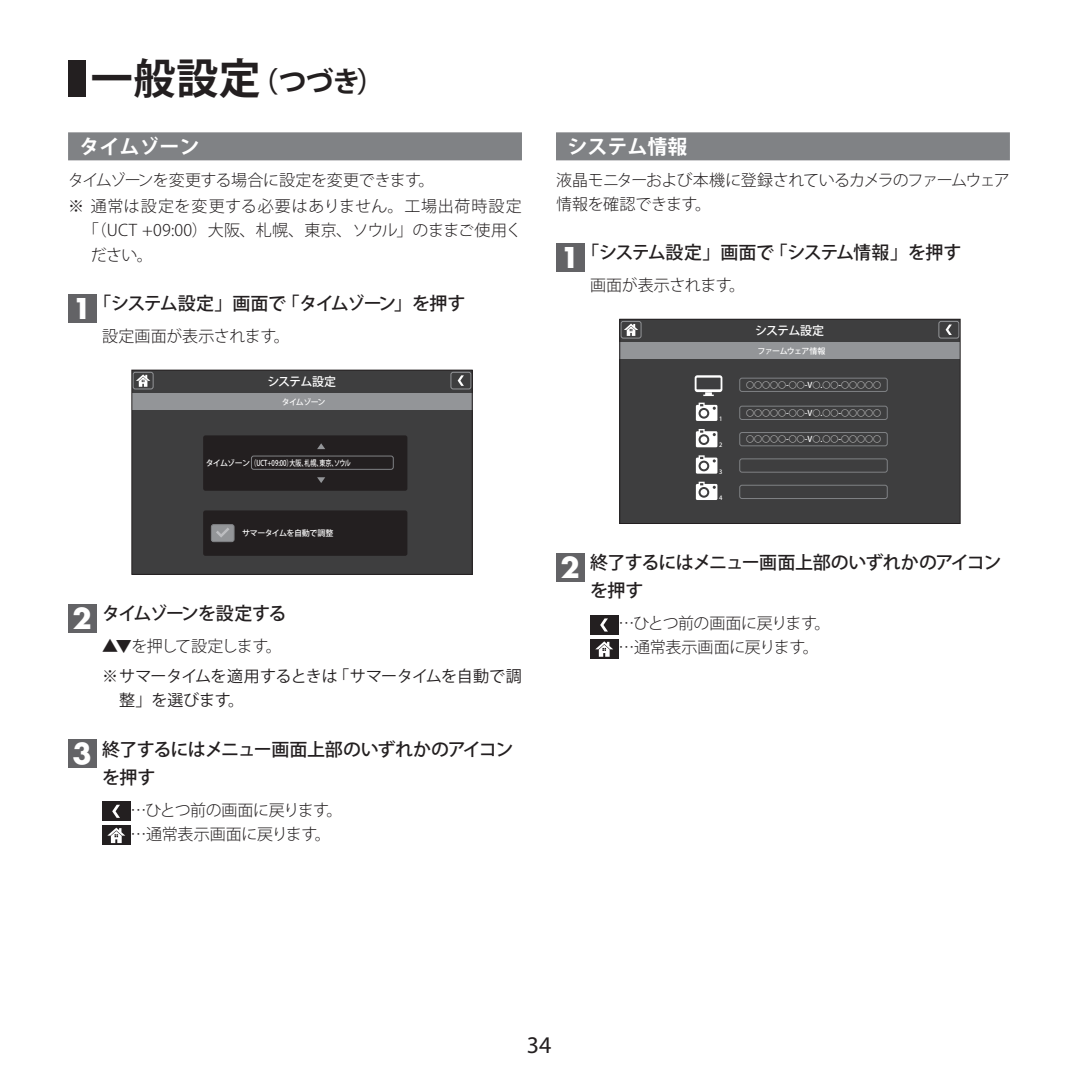
<style>
.page{position:relative;width:1078px;height:1078px;background:#fff}
.page>*{position:absolute;margin:0;border:0;box-sizing:border-box;transform-origin:0 0}
.t1{font:700 28px "Koz Go Std";color:#231f20}
.t2{font:24px "Myriad Pro";color:#231f20}
.t3{font:700 20px "Koz Go Std";color:#fff}
.t4{font:500 18px/28px "Koz Go Std";letter-spacing:-.04em;color:#231f20}
.t5{font:500 18px "Koz Go Std";letter-spacing:-.08em;color:#231f20}
.t6{font:300 16px/24px "Koz Go Std";letter-spacing:-.025em;color:#231f20}
.t7{font:300 16px/26.8px "Koz Go Std";letter-spacing:.015em;color:#231f20}
.t8{font:300 16px/24px "Koz Go Std";letter-spacing:.005em;color:#231f20}
.t9{font:16px/24px "Koz Go Std";letter-spacing:-.02em;color:#231f20}
.t10{font:300 16px "Koz Go Std";letter-spacing:-.06em;color:#231f20}
.t11{font:500 12px "Koz Go Std";letter-spacing:-.06em;color:#fff}
.t12{font:500 8px "Koz Go Std";letter-spacing:-.07em;color:#fff}
.t13{font:500 8px "Koz Go Std";letter-spacing:-.02em;color:#fff}
.t14{font:500 8px "Koz Go Std";letter-spacing:-.05em;color:#fff}
.t15{font:500 5.8px "Koz Go Std";color:#fff}
.s1{font-size:42px}
.s2{font-family:"Futura";font-weight:700;font-size:28px;color:#fff}
</style>
<div class="page">
<div style="left:68px;top:60px;width:17px;height:36px;background:#231f20"></div>
<div style="left:68px;top:132px;width:454px;height:28px;background:#808285"></div>
<div style="left:68px;top:294px;width:28px;height:28px;background:#636366"></div>
<div style="left:68px;top:604px;width:28px;height:28px;background:#636366"></div>
<div style="left:68px;top:739px;width:28px;height:28px;background:#636366"></div>
<div style="left:102px;top:801px;width:28px;height:19px;background:#231f20"></div>
<svg style="left:112px;top:804px;width:8px;height:13px"></svg>
<div style="left:102px;top:825px;width:28px;height:20px;background:#231f20"></div>
<svg style="left:107px;top:827px;width:18px;height:15px"></svg>
<div style="left:132px;top:370px;width:340px;height:204px;background:#3e3e3f"></div>
<div style="left:132px;top:393px;width:340px;height:17px;background:#939598"></div>
<div style="left:203px;top:435px;width:204px;height:55px;background:#231f20;border-radius:2px"></div>
<div style="left:133px;top:372px;width:20px;height:17px;border:1px solid #939598;border-radius:2px"></div>
<div style="left:450px;top:372px;width:21px;height:17px;border:1px solid #939598;border-radius:2px"></div>
<div style="left:251px;top:455px;width:142px;height:14px;border:1px solid #808285;border-radius:2px"></div>
<div style="left:203px;top:510px;width:204px;height:45px;background:#231f20;border-radius:2px"></div>
<div style="left:211px;top:524px;width:23px;height:17px;background:#939598;border-radius:2px"></div>
<div style="left:211px;top:524px;width:23px;height:17px;border:1px solid #808285;border-radius:2px"></div>
<svg style="left:317px;top:477px;width:8px;height:6px"></svg>
<svg style="left:317px;top:443px;width:8px;height:6px"></svg>
<svg style="left:457px;top:375px;width:7px;height:11px"></svg>
<svg style="left:136px;top:374px;width:14px;height:12px"></svg>
<div style="left:131px;top:369px;width:341px;height:205px;border:1px solid #231f20"></div>
<svg style="left:216px;top:528px;width:13px;height:9px"></svg>
<div style="left:556px;top:132px;width:453px;height:28px;background:#808285"></div>
<div style="left:556px;top:243px;width:28px;height:28px;background:#636366"></div>
<div style="left:556px;top:553px;width:28px;height:28px;background:#636366"></div>
<div style="left:590px;top:615px;width:28px;height:19px;background:#231f20"></div>
<svg style="left:600px;top:618px;width:7px;height:13px"></svg>
<div style="left:590px;top:639px;width:28px;height:19px;background:#231f20"></div>
<svg style="left:595px;top:641px;width:18px;height:15px"></svg>
<div style="left:619px;top:319px;width:340px;height:204px;background:#3e3e3f"></div>
<div style="left:619px;top:342px;width:340px;height:17px;background:#939598"></div>
<div style="left:620px;top:321px;width:21px;height:17px;border:1px solid #939598;border-radius:2px"></div>
<div style="left:938px;top:321px;width:20px;height:17px;border:1px solid #939598;border-radius:2px"></div>
<div style="left:739px;top:378px;width:148px;height:13px;border:1px solid #808285;border-radius:2px"></div>
<div style="left:739px;top:406px;width:148px;height:13px;border:1px solid #808285;border-radius:2px"></div>
<svg style="left:945px;top:324px;width:6px;height:11px"></svg>
<svg style="left:624px;top:323px;width:14px;height:13px"></svg>
<div style="left:619px;top:319px;width:341px;height:205px;border:1px solid #231f20"></div>
<svg style="left:694px;top:375px;width:28px;height:21px"></svg>
<svg style="left:695px;top:402px;width:22px;height:19px"></svg>
<div style="left:700px;top:410px;width:7px;height:6px;background:#fff;border-radius:50%"></div>
<div style="left:739px;top:432px;width:148px;height:14px;border:1px solid #808285;border-radius:2px"></div>
<svg style="left:695px;top:429px;width:22px;height:18px"></svg>
<div style="left:700px;top:436px;width:7px;height:7px;background:#fff;border-radius:50%"></div>
<div style="left:739px;top:458px;width:148px;height:14px;border:1px solid #808285;border-radius:2px"></div>
<svg style="left:695px;top:455px;width:22px;height:18px"></svg>
<div style="left:700px;top:462px;width:7px;height:7px;background:#fff;border-radius:50%"></div>
<div style="left:739px;top:485px;width:148px;height:13px;border:1px solid #808285;border-radius:2px"></div>
<svg style="left:695px;top:481px;width:22px;height:19px"></svg>
<div style="left:700px;top:489px;width:7px;height:6px;background:#fff;border-radius:50%"></div>
<h1 class="t1" style="left:91px;top:64px;width:295px"><span class="s1">一般設定</span>（つづき）</h1>
<p class="t3" style="left:79px;top:133px;width:122px">タイムゾーン</p>
<p class="t7" style="left:68px;top:166px;width:455px">タイムゾーンを変更する場合に設定を変更できます。<br>※ 通常は設定を変更する必要はありません。工場出荷時設定</p>
<p class="t8" style="left:91px;top:219px;width:432px;text-indent:-8px">「（UCT +09:00）大阪、札幌、東京、ソウル」のままご使用ください。</p>
<p class="t5" style="left:73px;top:292px;width:394px"><span class="s2">1</span>「システム設定」画面で「タイムゾーン」を押す</p>
<p class="t6" style="left:102px;top:324px;width:189px">設定画面が表示されます。</p>
<p class="t11" style="left:267px;top:374px;width:70px">システム設定</p>
<p class="t12" style="left:282px;top:396px;width:45px">タイムゾーン</p>
<p class="t13" style="left:206px;top:457px;width:147px">タイムゾーン（UCT+09:00）大阪、札幌、東京、ソウル</p>
<p class="t14" style="left:242px;top:528px;width:93px">サマータイムを自動で調整</p>
<p class="t5" style="left:73px;top:602px;width:215px"><span class="s2">2</span> タイムゾーンを設定する</p>
<p class="t10" style="left:102px;top:636px;width:181px">▲▼を押して設定します。</p>
<p class="t9" style="left:119px;top:664px;width:404px;text-indent:-17px">※サマータイムを適用するときは「サマータイムを自動で調整」を選びます。</p>
<p class="t4" style="left:102px;top:735px;width:413px;text-indent:-29px"><span class="s2">3</span> 終了するにはメニュー画面上部のいずれかのアイコンを押す</p>
<p class="t6" style="left:130px;top:797px;width:214px">…ひとつ前の画面に戻ります。…通常表示画面に戻ります。</p>
<p class="t3" style="left:567px;top:133px;width:121px">システム情報</p>
<p class="t6" style="left:556px;top:168px;width:455px">液晶モニターおよび本機に登録されているカメラのファームウェア情報を確認できます。</p>
<p class="t4" style="left:560px;top:240px;width:402px"><span class="s2">1</span>「システム設定」画面で「システム情報」を押す</p>
<p class="t6" style="left:590px;top:274px;width:157px">画面が表示されます。</p>
<p class="t15" style="left:719px;top:415px;width:5px">1</p>
<p class="t15" style="left:719px;top:441px;width:5px">2</p>
<p class="t15" style="left:719px;top:467px;width:5px">3</p>
<p class="t15" style="left:719px;top:494px;width:5px">4</p>
<p class="t11" style="left:755px;top:323px;width:70px">システム設定</p>
<p class="t12" style="left:757px;top:346px;width:70px">ファームウェア情報</p>
<p class="t12" style="left:745px;top:380px;width:137px">○○○○○-○○-V○.○○-○○○○○</p>
<p class="t12" style="left:745px;top:408px;width:137px">○○○○○-○○-V○.○○-○○○○○</p>
<p class="t12" style="left:745px;top:434px;width:137px">○○○○○-○○-V○.○○-○○○○○</p>
<p class="t4" style="left:590px;top:549px;width:413px;text-indent:-29px"><span class="s2">2</span> 終了するにはメニュー画面上部のいずれかのアイコンを押す</p>
<p class="t6" style="left:618px;top:611px;width:213px">…ひとつ前の画面に戻ります。…通常表示画面に戻ります。</p>
<h2 class="t2" style="left:526px;top:1029px;width:26px">34</h2>
</div>
